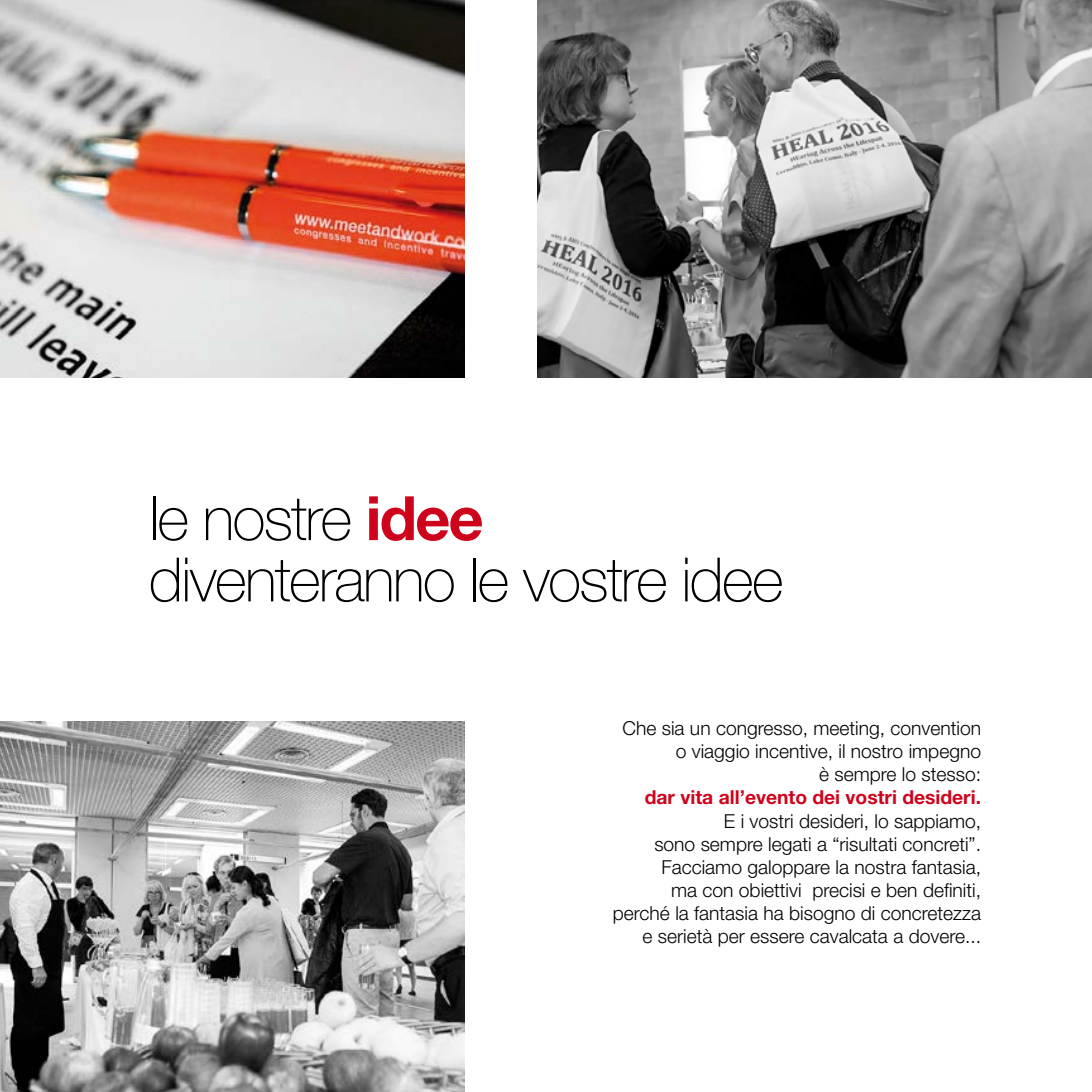
<style>
.page{position:relative;width:1092px;height:1092px;background:#fff}
.page>*{position:absolute;margin:0;border:0;box-sizing:border-box;transform-origin:0 0}
.t1{font:100 61.25px/61.2px "Helvetica Neue LT Std";letter-spacing:-.03em;color:#000}
.t2{font:300 19.25px/23.1px "Helvetica Neue LT Std";color:#000;text-align:right}
.t3{font:700 19.25px "Helvetica Neue LT Std";color:#ce041c}
.s1{font-weight:700;color:#ce041c}
</style>
<div class="page">
<img style="left:0;top:721px;width:465px;height:370px">
<img style="left:537px;top:0;width:554px;height:377px">
<img style="left:0;top:0;width:465px;height:377px">
<h1 class="t1" style="left:149px;top:487px;width:636px">le nostre <span class="s1">idee </span>diventeranno le vostre idee</h1>
<p class="t2" style="left:622px;top:716px;width:360px">Che sia un congresso, meeting, convention o viaggio incentive, il nostro impegno<br>è sempre lo stesso:</p>
<p class="t3" style="left:644px;top:785px;width:338px">dar vita all’evento dei vostri desideri.</p>
<p class="t2" style="left:613px;top:808px;width:370px">E i vostri desideri, lo sappiamo,<br>sono sempre legati a “risultati concreti”.<br>Facciamo galoppare la nostra fantasia,<br>ma con obiettivi precisi e ben definiti, perché la fantasia ha bisogno di concretezza e serietà per essere cavalcata a dovere...</p>
</div>
